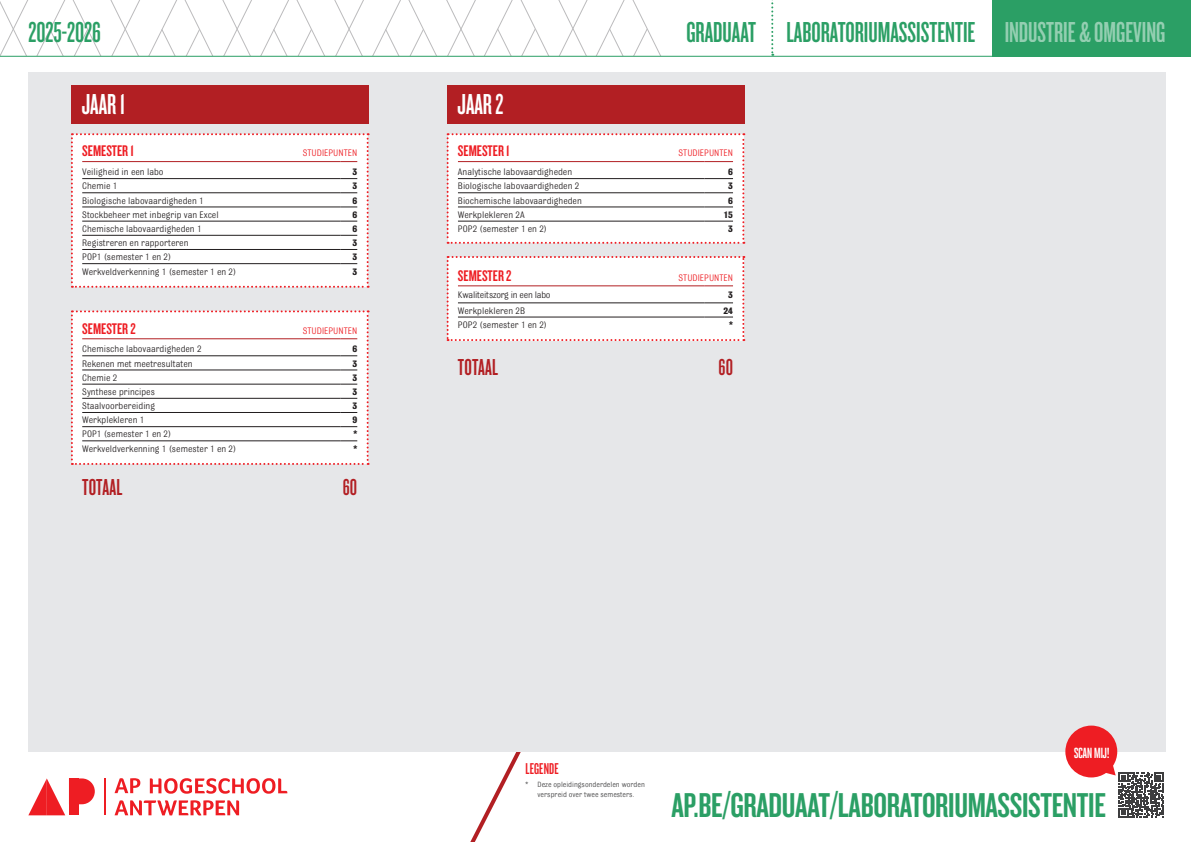
<style>
.page{position:relative;width:1191px;height:842px;background:#fff}
.page>*{position:absolute;margin:0;border:0;box-sizing:border-box;transform-origin:0 0}
.t1{font:35.8px "Knockout 48 Featherweight";letter-spacing:-.01em;color:#2b9f65}
.t2{font:30px "Knockout 47 Bantamweight";color:#2b9f65}
.t3{font:30px "Knockout 47 Bantamweight";color:#fff}
.t4{font:24px "Knockout 47 Bantamweight";letter-spacing:.01em;color:#b21f23}
.t5{font:16.3px "Knockout 47 Bantamweight";letter-spacing:.01em;color:#ee1d23}
.t6{font:16px "Knockout 48 Featherweight";color:#ee1d23}
.t7{font:700 14.6px "Heroic Condensed";letter-spacing:-.04em;color:#fff}
.t8{font:10px "Bulldog Std";color:#231f20}
.t9{font:10px "Bulldog Std";color:#ee1d23}
.t10{font:700 10px "Bulldog Std";color:#231f20}
.t11{font:10px "Bulldog Std";letter-spacing:-.02em;color:#231f20}
.t12{font:8px/10px "Bulldog Std";color:#3e3e3f;text-align:center}
.s1{color:#fff}
</style>
<div class="page">
<svg style="left:0;top:0;width:665px;height:56px"></svg>
<svg style="left:470px;top:752px;width:51px;height:90px"></svg>
<div style="left:28px;top:72px;width:1137px;height:680px;background:#e6e7e9"></div>
<div style="left:992px;top:0;width:199px;height:57px;background:#2b9f65"></div>
<hr style="left:0;top:56px;width:1023px;height:1px;background:#2b9f65">
<svg style="left:771px;top:0;width:2px;height:56px"></svg>
<svg style="left:28px;top:778px;width:67px;height:37px"></svg>
<div style="left:69px;top:778px;width:9px;height:37px;background:#ee1d23"></div>
<hr style="left:104px;top:778px;width:1px;height:37px;background:#ee1d23">
<svg style="left:150px;top:778px;width:137px;height:16px"></svg>
<svg style="left:115px;top:778px;width:25px;height:15px"></svg>
<svg style="left:115px;top:800px;width:124px;height:15px"></svg>
<svg style="left:1065px;top:726px;width:98px;height:91px"></svg>
<svg style="left:71px;top:133px;width:298px;height:155px;background:#f4f0f0"></svg>
<svg style="left:446px;top:133px;width:298px;height:111px;background:#f6f1f1"></svg>
<svg style="left:71px;top:310px;width:298px;height:155px;background:#f4f0f0"></svg>
<svg style="left:446px;top:256px;width:298px;height:85px;background:#f8f2f3"></svg>
<div style="left:71px;top:85px;width:298px;height:38px;background:#b21f23"></div>
<div style="left:446px;top:85px;width:298px;height:38px;background:#b21f23"></div>
<h2 class="t2" style="left:28px;top:14px;width:74px">2025-2026</h2>
<h2 class="t3" style="left:82px;top:87px;width:45px">JAAR 1</h2>
<h2 class="t3" style="left:457px;top:87px;width:47px">JAAR 2</h2>
<h2 class="t2" style="left:686px;top:14px;width:480px">GRADUAAT LABORATORIUMASSISTENTIE <span class="s1">INDUSTRIE &amp; OMGEVING</span></h2>
<h3 class="t6" style="left:82px;top:141px;width:53px">SEMESTER 1</h3>
<p class="t9" style="left:303px;top:148px;width:56px">STUDIEPUNTEN</p>
<p class="t8" style="left:82px;top:167px;width:83px">Veiligheid in een labo</p>
<p class="t10" style="left:352px;top:167px;width:6px">3</p>
<p class="t8" style="left:82px;top:181px;width:36px">Chemie 1</p>
<p class="t10" style="left:352px;top:181px;width:6px">3</p>
<p class="t8" style="left:82px;top:195px;width:123px">Biologische labovaardigheden 1</p>
<p class="t10" style="left:352px;top:195px;width:6px">6</p>
<p class="t8" style="left:82px;top:209px;width:138px">Stockbeheer met inbegrip van Excel</p>
<p class="t10" style="left:352px;top:209px;width:6px">6</p>
<p class="t8" style="left:82px;top:223px;width:121px">Chemische labovaardigheden 1</p>
<p class="t10" style="left:352px;top:223px;width:6px">6</p>
<p class="t8" style="left:82px;top:238px;width:108px">Registreren en rapporteren</p>
<p class="t10" style="left:352px;top:238px;width:6px">3</p>
<p class="t8" style="left:82px;top:252px;width:91px">POP1 (semester 1 en 2)</p>
<p class="t10" style="left:352px;top:252px;width:6px">3</p>
<p class="t8" style="left:82px;top:266px;width:156px">Werkveldverkenning 1 (semester 1 en 2)</p>
<p class="t10" style="left:352px;top:266px;width:6px">3</p>
<h3 class="t6" style="left:82px;top:318px;width:55px">SEMESTER 2</h3>
<p class="t9" style="left:303px;top:325px;width:56px">STUDIEPUNTEN</p>
<p class="t8" style="left:82px;top:344px;width:121px">Chemische labovaardigheden 2</p>
<p class="t10" style="left:352px;top:344px;width:6px">6</p>
<p class="t8" style="left:82px;top:358px;width:112px">Rekenen met meetresultaten</p>
<p class="t10" style="left:352px;top:358px;width:6px">3</p>
<p class="t8" style="left:82px;top:372px;width:36px">Chemie 2</p>
<p class="t10" style="left:352px;top:372px;width:6px">3</p>
<p class="t8" style="left:82px;top:386px;width:74px">Synthese principes</p>
<p class="t10" style="left:352px;top:386px;width:6px">3</p>
<p class="t8" style="left:82px;top:401px;width:74px">Staalvoorbereiding</p>
<p class="t10" style="left:352px;top:401px;width:6px">3</p>
<p class="t8" style="left:82px;top:415px;width:64px">Werkplekleren 1</p>
<p class="t10" style="left:352px;top:415px;width:6px">9</p>
<p class="t8" style="left:82px;top:429px;width:91px">POP1 (semester 1 en 2)</p>
<p class="t10" style="left:353px;top:429px;width:5px">*</p>
<p class="t8" style="left:82px;top:443px;width:156px">Werkveldverkenning 1 (semester 1 en 2)</p>
<p class="t10" style="left:353px;top:443px;width:5px">*</p>
<h3 class="t4" style="left:82px;top:473px;width:42px">TOTAAL</h3>
<h3 class="t4" style="left:343px;top:473px;width:16px">60</h3>
<h3 class="t6" style="left:458px;top:141px;width:53px">SEMESTER 1</h3>
<p class="t9" style="left:678px;top:148px;width:56px">STUDIEPUNTEN</p>
<p class="t8" style="left:458px;top:167px;width:116px">Analytische labovaardigheden</p>
<p class="t10" style="left:728px;top:167px;width:6px">6</p>
<p class="t8" style="left:458px;top:181px;width:123px">Biologische labovaardigheden 2</p>
<p class="t10" style="left:728px;top:181px;width:6px">3</p>
<p class="t8" style="left:458px;top:195px;width:125px">Biochemische labovaardigheden</p>
<p class="t10" style="left:728px;top:195px;width:6px">6</p>
<p class="t8" style="left:458px;top:209px;width:68px">Werkplekleren 2A</p>
<p class="t10" style="left:723px;top:209px;width:11px">15</p>
<p class="t8" style="left:458px;top:224px;width:91px">POP2 (semester 1 en 2)</p>
<p class="t10" style="left:728px;top:223px;width:6px">3</p>
<h3 class="t6" style="left:458px;top:266px;width:55px">SEMESTER 2</h3>
<p class="t9" style="left:678px;top:272px;width:56px">STUDIEPUNTEN</p>
<p class="t11" style="left:458px;top:290px;width:94px">Kwaliteitszorg in een labo</p>
<p class="t10" style="left:728px;top:290px;width:6px">3</p>
<p class="t8" style="left:458px;top:305px;width:69px">Werkplekleren 2B</p>
<p class="t10" style="left:723px;top:305px;width:11px">24</p>
<p class="t8" style="left:458px;top:319px;width:91px">POP2 (semester 1 en 2)</p>
<p class="t10" style="left:729px;top:319px;width:5px">*</p>
<h3 class="t4" style="left:458px;top:352px;width:42px">TOTAAL</h3>
<h3 class="t4" style="left:718px;top:352px;width:16px">60</h3>
<h3 class="t5" style="left:525px;top:759px;width:35px">LEGENDE</h3>
<p class="t12" style="left:525px;top:779px;width:121px">* Deze opleidingsonderdelen worden verspreid over twee semesters.</p>
<h3 class="t7" style="left:1073px;top:744px;width:38px">SCAN MIJ!</h3>
<h1 class="t1" style="left:671px;top:783px;width:436px">AP.BE/GRADUAAT/LABORATORIUMASSISTENTIE</h1>
</div>
